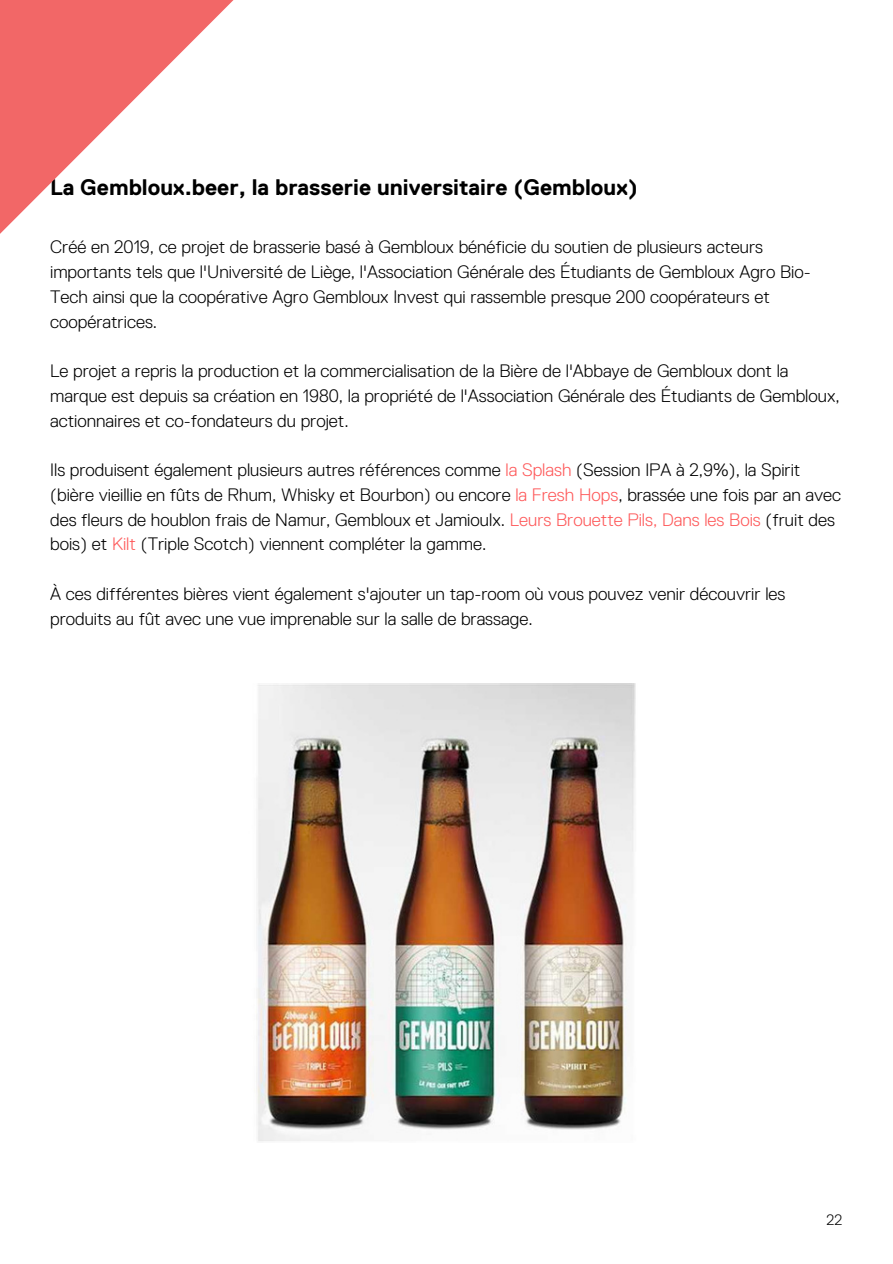
<style>
.page{position:relative;width:893px;height:1264px;background:#fff}
.page>*{position:absolute;margin:0;border:0;box-sizing:border-box;transform-origin:0 0}
.t1{font:700 22.5px "Replica Std";color:#000}
.t2{font:300 18px/24.8px "Replica Std";color:#000}
.t3{font:300 15px "Replica Std";color:#000}
.s1{color:#fe595a}
</style>
<div class="page">
<svg style="left:0;top:0;width:233px;height:234px"></svg>
<img style="left:256px;top:683px;width:380px;height:458px">
<p class="t1" style="left:50px;top:175px;width:589px">La Gembloux.beer, la brasserie universitaire (Gembloux)</p>
<p class="t2" style="left:50px;top:235px;width:762px">Créé en 2019, ce projet de brasserie basé à Gembloux bénéficie du soutien de plusieurs acteurs importants tels que l'Université de Liège, l'Association Générale des Étudiants de Gembloux Agro Bio-Tech ainsi que la coopérative Agro Gembloux Invest qui rassemble presque 200 coopérateurs et coopératrices.</p>
<p class="t2" style="left:50px;top:358px;width:791px">Le projet a repris la production et la commercialisation de la Bière de l'Abbaye de Gembloux dont la marque est depuis sa création en 1980, la propriété de l'Association Générale des Étudiants de Gembloux, actionnaires et co-fondateurs du projet.</p>
<p class="t2" style="left:50px;top:457px;width:792px">Ils produisent également plusieurs autres références comme <span class="s1">la Splash</span> (Session IPA à 2,9%), la Spirit (bière vieillie en fûts de Rhum, Whisky et Bourbon) ou encore <span class="s1">la Fresh Hops</span>, brassée une fois par an avec des fleurs de houblon frais de Namur, Gembloux et Jamioulx. <span class="s1">Leurs Brouette Pils, Dans les Bois</span> (fruit des bois) et <span class="s1">Kilt</span> (Triple Scotch) viennent compléter la gamme.</p>
<p class="t2" style="left:50px;top:581px;width:736px">À ces différentes bières vient également s'ajouter un tap-room où vous pouvez venir découvrir les produits au fût avec une vue imprenable sur la salle de brassage.</p>
<p class="t3" style="left:826px;top:1211px;width:17px">22</p>
</div>
